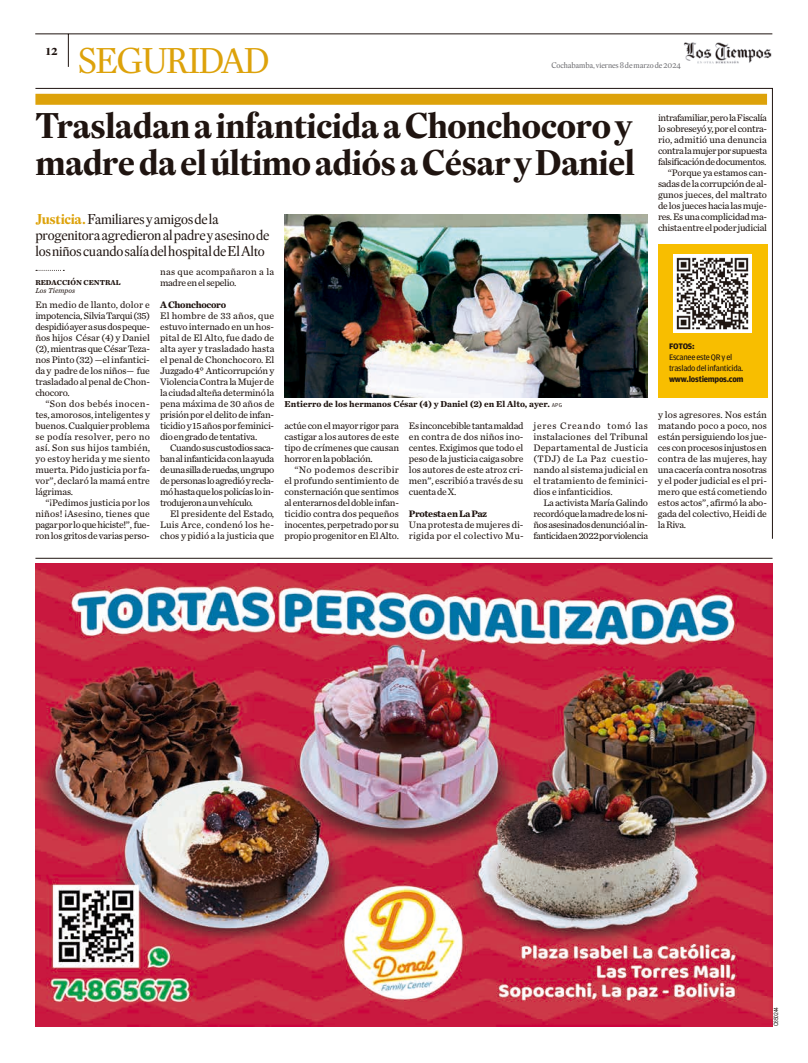
<style>
.page{position:relative;width:808px;height:1063px;background:#fff}
.page>*{position:absolute;margin:0;border:0;box-sizing:border-box;transform-origin:0 0}
.t1{font:700 35px/37px "Eudald Headline";letter-spacing:-.02em;color:#1f1410}
.t2{font:35px "Eudald Headline";letter-spacing:-.05em;color:#dda20a}
.t3{font:14px/16px "Eudald Headline";letter-spacing:-.02em;color:#1f1410}
.t4{font:700 12px "Eudald Headline";color:#1f1410}
.t5{font:9.8px/11px "Chronicle Text G2";letter-spacing:-.015em;color:#1f1410;text-align:justify}
.t6{font:9.8px/11px "Chronicle Text G2";letter-spacing:.01em;color:#1f1410}
.t7{font:9.8px/11px "Chronicle Text G2";letter-spacing:.025em;color:#1f1410}
.t8{font:700 9.8px "Chronicle Text G2";letter-spacing:-.03em;color:#1f1410}
.t9{font:700 9px "Chronicle Text G2";color:#1f1410}
.t10{font:8.5px/11px "Amplitude";letter-spacing:-.035em;color:#1f1410}
.t11{font:700 8.5px "Amplitude";letter-spacing:-.03em;color:#1f1410}
.t12{font:8px "Eudald Headline";letter-spacing:-.02em;color:#67676b}
.t13{font:700 7.5px "Chronicle Text G2";color:#1f1410}
.t14{font:italic 7.5px "Chronicle Text G2";color:#1f1410}
.t15{font:6px "Arial Narrow";letter-spacing:-.02em;color:#1f1410}
.s1{font-weight:700;color:#dda20a}
.s2{font-family:"Amplitude";font-weight:400;font-size:6px}
</style>
<div class="page">
<svg style="left:35px;top:88px;width:738px;height:451px"></svg>
<div style="left:35px;top:94px;width:732px;height:11px;background:#dda20a"></div>
<svg style="left:36px;top:270px;width:28px;height:1px"></svg>
<img style="left:285px;top:214px;width:363px;height:184px">
<div style="left:658px;top:244px;width:109px;height:154px;background:#f8be00"></div>
<img style="left:673px;top:254px;width:78px;height:79px">
<hr style="left:35px;top:34px;width:737px;height:1px;background:#1f1410">
<hr style="left:68px;top:34px;width:1px;height:33px;background:#1f1410">
<img style="left:683px;top:42px;width:89px;height:22px">
<img style="left:35px;top:563px;width:737px;height:463px">
<hr style="left:35px;top:558px;width:737px;height:1px;background:#1f1410">
<p class="t4" style="left:46px;top:43px;width:13px">12</p>
<h1 class="t2" style="left:78px;top:40px;width:194px">SEGURIDAD</h1>
<p class="t12" style="left:552px;top:60px;width:131px">Cochabamba, viernes 8 de marzo de 2024</p>
<h1 class="t1" style="left:35px;top:107px;width:601px">Trasladan a infanticida a Chonchocoro y madre da el último adiós a César y Daniel</h1>
<h2 class="t3" style="left:35px;top:211px;width:236px"><span class="s1">Justicia.</span>Familiares y amigos de la progenitora agredieron al padre y asesino de los niños cuando salía del hospital de El Alto</h2>
<p class="t13" style="left:35px;top:277px;width:87px">REDACCIÓN CENTRAL</p>
<p class="t14" style="left:35px;top:285px;width:41px">Los Tiempos</p>
<p class="t5" style="left:35px;top:299px;width:116px">En medio de llanto, dolor e impotencia, Silvia Tarqui (35) despidió ayer a sus dos peque&shy;ños hijos César (4) y Daniel (2), mientras que César Teza&shy;nos Pinto (32) —el infantici&shy;da y padre de los niños— fue trasladado al penal de Chon&shy;chocoro.</p>
<p class="t5" style="left:35px;top:398px;width:116px;text-indent:10px">“Son dos bebés inocen&shy;tes, amorosos, inteligentes y buenos. Cualquier problema se podía resolver, pero no así. Son sus hijos también, yo estoy herida y me siento muerta. Pido justicia por fa&shy;vor”, declaró la mamá entre lágrimas.</p>
<p class="t5" style="left:35px;top:497px;width:116px;text-indent:10px">“¡Pedimos justicia por los niños! ¡Asesino, tienes que pagar por lo que hiciste!”, fue&shy;ron los gritos de varias perso-</p>
<p class="t7" style="left:160px;top:266px;width:116px">nas que acompañaron a la madre en el sepelio.</p>
<p class="t8" style="left:160px;top:297px;width:68px">A Chonchocoro</p>
<p class="t5" style="left:160px;top:310px;width:116px">El hombre de 33 años, que estuvo internado en un hos&shy;pital de El Alto, fue dado de alta ayer y trasladado hasta el penal de Chonchocoro. El Juzgado 4° Anticorrupción y Violencia Contra la Mujer de la ciudad alteña determinó la pena máxima de 30 años de prisión por el delito de infan&shy;ticidio y 15 años por feminici&shy;dio en grado de tentativa.</p>
<p class="t5" style="left:160px;top:442px;width:116px;text-indent:10px">Cuando sus custodios saca&shy;ban al infanticida con la ayuda de una silla de ruedas, un grupo de personas lo agredió y recla&shy;mó hasta que los policías lo in&shy;trodujeron a un vehículo.</p>
<p class="t5" style="left:160px;top:508px;width:116px;text-indent:10px">El presidente del Estado, Luis Arce, condenó los he&shy;chos y pidió a la justicia que</p>
<p class="t9" style="left:285px;top:397px;width:279px">Entierro de los hermanos César (4) y Daniel (2) en El Alto, ayer. <span class="s2">APG</span></p>
<p class="t5" style="left:284px;top:420px;width:116px">actúe con el mayor rigor para castigar a los autores de este tipo de crímenes que causan horror en la población.</p>
<p class="t5" style="left:284px;top:464px;width:116px;text-indent:10px">“No podemos describir el profundo sentimiento de consternación que sentimos al enterarnos del doble infan&shy;ticidio contra dos pequeños inocentes, perpetrado por su propio progenitor en El Alto.</p>
<p class="t5" style="left:409px;top:420px;width:116px">Es inconcebible tanta maldad en contra de dos niños ino&shy;centes.Exigimos que todo el peso de la justicia caiga sobre los autores de este atroz cri&shy;men”, escribió a través de su cuenta de X.</p>
<p class="t8" style="left:409px;top:506px;width:80px">Protesta en La Paz</p>
<p class="t6" style="left:409px;top:519px;width:116px">Una protesta de mujeres di&shy;rigida por el colectivo Mu-</p>
<p class="t5" style="left:533px;top:420px;width:116px">jeres Creando tomó las instalaciones del Tribunal Departamental de Justicia (TDJ) de La Paz cuestio&shy;nando al sistema judicial en el tratamiento de feminici&shy;dios e infanticidios.</p>
<p class="t5" style="left:533px;top:497px;width:116px;text-indent:10px">La activista María Galindo recordó que la madre de los ni&shy;ños asesinados denunció al in&shy;fanticida en 2022 por violencia</p>
<p class="t5" style="left:658px;top:112px;width:111px;text-align:right">intrafamiliar, pero la Fiscalía lo sobreseyó y,por el contra&shy;rio, admitió una denuncia contra la mujer por supuesta falsificación de documentos. “Porque ya estamos can&shy;sadas de la corrupción de al&shy;gunos jueces, del maltrato de los jueces hacia las muje&shy;res. Es una complicidad ma&shy;chista entre el poder judicial</p>
<p class="t11" style="left:669px;top:341px;width:27px">FOTOS:</p>
<p class="t10" style="left:669px;top:352px;width:76px">Escanee este QR y el traslado del infanticida.</p>
<p class="t11" style="left:669px;top:374px;width:76px">www.lostiempos.com</p>
<p class="t5" style="left:658px;top:409px;width:111px">y los agresores. Nos están matando poco a poco, nos están persiguiendo los jue&shy;ces con procesos injustos en contra de las mujeres, hay una cacería contra nosotras y el poder judicial es el pri&shy;mero que está cometiendo estos actos”, afirmó la abo&shy;gada del colectivo,Heidi de la Riva.</p>
<p class="t15" style="left:771px;top:1026px;width:21px;rotate:-90deg">C650244</p>
</div>
